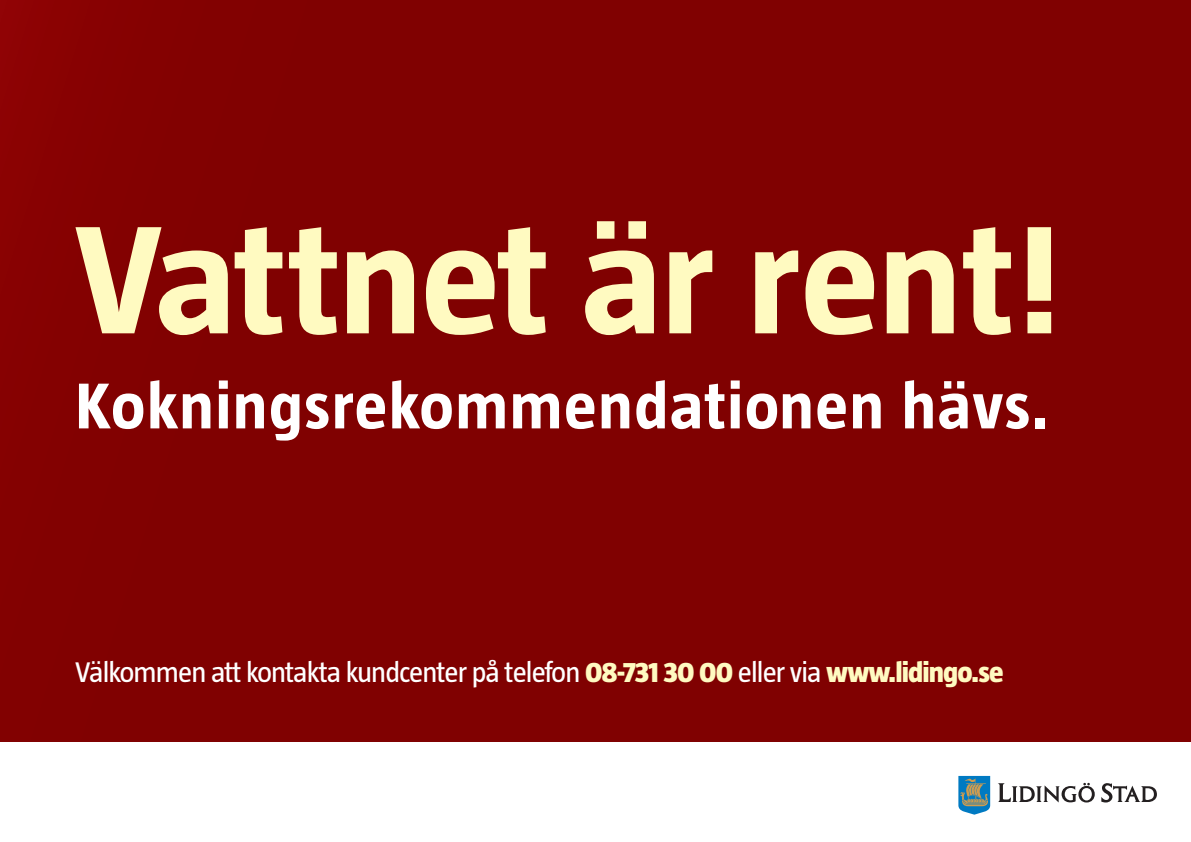
<style>
.page{position:relative;width:1191px;height:842px;background:#fff}
.page>*{position:absolute;margin:0;border:0;box-sizing:border-box;transform-origin:0 0}
.t1{font:700 157.5px "Taz";letter-spacing:-.01em;color:#fffac1;scale:1.05 1}
.t2{font:700 66.4px "Taz";letter-spacing:.02em;color:#fff}
.t3{font:29.1px "Taz";letter-spacing:-.03em;color:#fff}
.s1{font-weight:800;color:#fffac1}
</style>
<div class="page">
<div style="left:0;top:0;width:1191px;height:741px;background:#800101"></div>
<svg style="left:998px;top:783px;width:96px;height:19px"></svg>
<svg style="left:1101px;top:783px;width:56px;height:19px"></svg>
<svg style="left:958px;top:776px;width:32px;height:39px"></svg>
<h1 class="t1" style="left:75px;top:198px;width:941px">Vattnet är rent!</h1>
<h2 class="t2" style="left:75px;top:371px;width:975px">Kokningsrekommendationen hävs.</h2>
<p class="t3" style="left:75px;top:657px;width:930px">Välkommen att kontakta kundcenter på telefon <span class="s1">08-731 30 00</span> eller via <span class="s1">www.lidingo.se</span></p>
</div>
